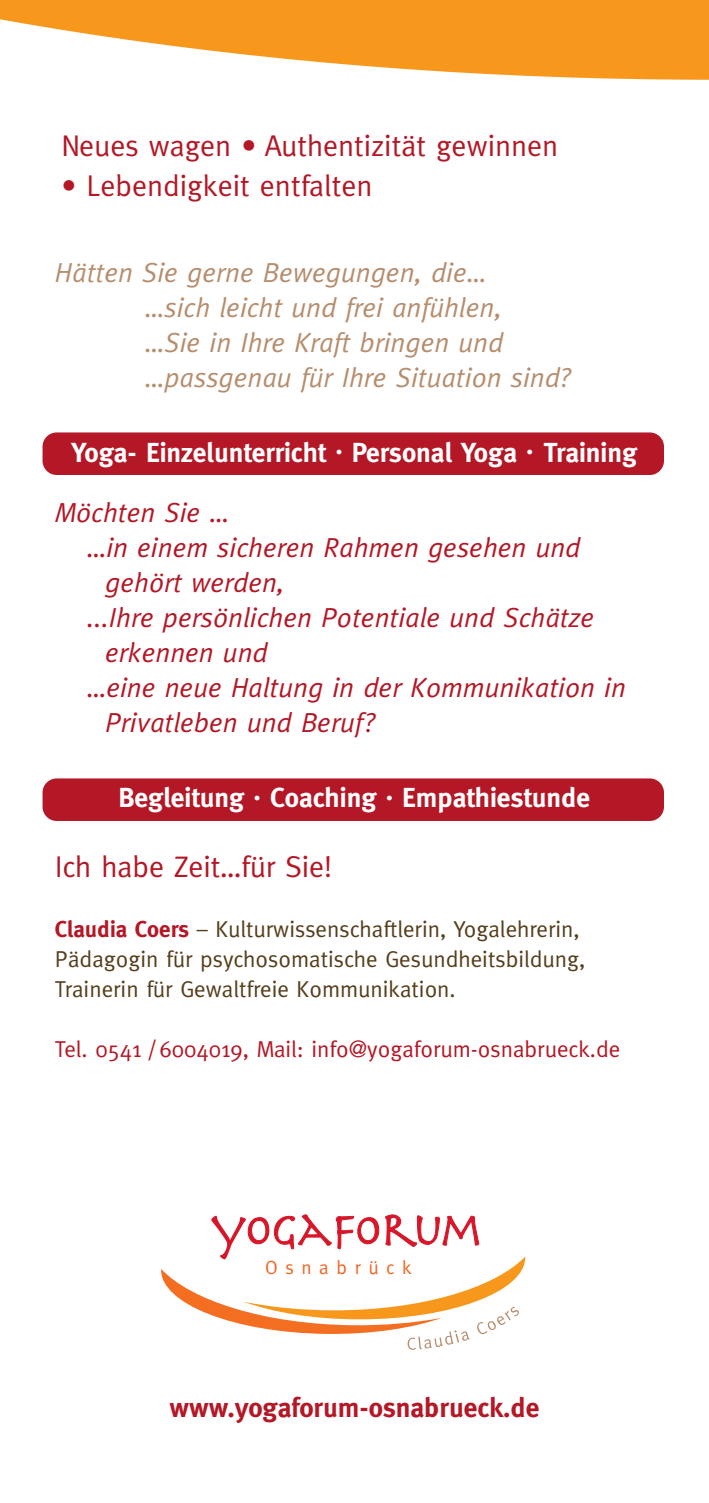
<style>
.page{position:relative;width:709px;height:1503px;background:#fff}
.page>*{position:absolute;margin:0;border:0;box-sizing:border-box;transform-origin:0 0}
.t1{font:30px "Meta";color:#b41725}
.t2{font:italic 27.5px "Meta";color:#b41725}
.t3{font:italic 27.5px/35px "Meta";color:#b68d6d}
.t4{font:700 27.5px "Meta";color:#fff}
.t5{font:700 27.5px "Meta";color:#b41725}
.t6{font:23px/30px "Meta";color:#553e1b}
.t7{font:23px "Meta";color:#b41725}
.t8{font:19px "Meta";letter-spacing:.4em;color:#f36421}
.s1{font-weight:700;color:#b41725}
</style>
<div class="page">
<svg style="left:0;top:0;width:709px;height:80px;fill:#f7981d"></svg>
<svg style="left:161px;top:1214px;width:364px;height:135px"></svg>
<div style="left:43px;top:432px;width:621px;height:43px;background:#b41725;border-radius:14px"></div>
<div style="left:43px;top:778px;width:621px;height:43px;background:#b41725;border-radius:14px"></div>
<p class="t1" style="left:61px;top:128px;width:498px">Neues wagen • Authentizität gewinnen</p>
<p class="t1" style="left:61px;top:168px;width:312px">• Lebendigkeit entfalten</p>
<p class="t3" style="left:145px;top:254px;width:426px;text-indent:-90px">Hätten Sie gerne Bewegungen, die…<br>…sich leicht und frei anfühlen,<br>…Sie in Ihre Kraft bringen und …passgenau für Ihre Situation sind?</p>
<p class="t4" style="left:71px;top:436px;width:567px">Yoga- Einzelunterricht . Personal Yoga . Training</p>
<p class="t2" style="left:55px;top:496px;width:175px">Möchten Sie …</p>
<p class="t2" style="left:87px;top:531px;width:495px">…in einem sicheren Rahmen gesehen und</p>
<p class="t2" style="left:105px;top:566px;width:180px">gehört werden,</p>
<p class="t2" style="left:87px;top:601px;width:509px">...Ihre persönlichen Potentiale und Schätze</p>
<p class="t2" style="left:105px;top:636px;width:164px">erkennen und</p>
<p class="t2" style="left:87px;top:671px;width:540px">…eine neue Haltung in der Kommunikation in</p>
<p class="t2" style="left:105px;top:706px;width:271px">Privatleben und Beruf?</p>
<p class="t4" style="left:118px;top:781px;width:473px">Begleitung . Coaching . Empathiestunde</p>
<p class="t1" style="left:55px;top:849px;width:279px">Ich habe Zeit…für Sie!</p>
<p class="t6" style="left:55px;top:914px;width:532px"><span class="s1">Claudia Coers</span> – Kulturwissenschaftlerin, Yogalehrerin,<br>Pädagogin für psychosomatische Gesundheitsbildung,<br>Trainerin für Gewaltfreie Kommunikation.</p>
<p class="t7" style="left:55px;top:1035px;width:567px">Tel. 0541 / 6004019, Mail: info@yogaforum-osnabrueck.de</p>
<p class="t8" style="left:265px;top:1256px;width:148px">Osnabrück</p>
<p class="t5" style="left:169px;top:1391px;width:371px">www.yogaforum-osnabrueck.de</p>
</div>
